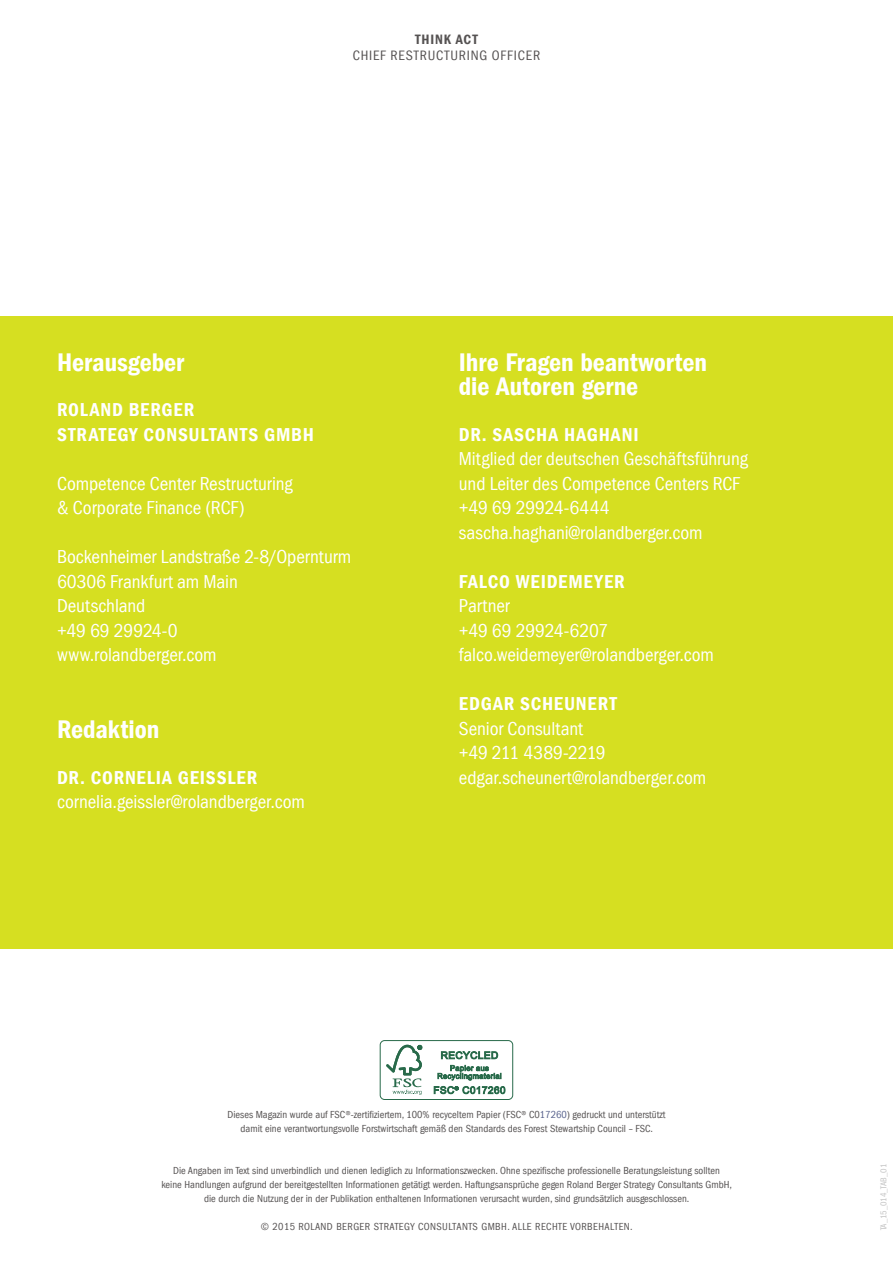
<style>
.page{position:relative;width:893px;height:1265px;background:#fff}
.page>*{position:absolute;margin:0;border:0;box-sizing:border-box;transform-origin:0 0}
.t1{font:26.25px/24.5px "Franklin Gothic LT Com Dm Cn";letter-spacing:-.005em;color:#fff}
.t2{font:condensed 19.25px/24.5px "Franklin Gothic LT Com";color:#fff}
.t3{font:19.25px/24.5px "Franklin Gothic LT Com Dm Cn";letter-spacing:.045em;color:#fff}
.t4{font:condensed 14px "Franklin Gothic LT Com";letter-spacing:.055em;color:#555252}
.t5{font:14px "Franklin Gothic LT Com Dm Cn";letter-spacing:.055em;color:#555252}
.t6{font:condensed 10.5px/14px "Franklin Gothic LT Com";color:#555252;text-align:center}
.t7{font:condensed 10.5px "Franklin Gothic LT Com";letter-spacing:.04em;color:#555252}
.t8{font:condensed 8.75px "Franklin Gothic LT Com";letter-spacing:-.01em;color:#c2c2c2}
.s1{color:#59638d}
</style>
<div class="page">
<div style="left:0;top:316px;width:893px;height:633px;background:#d6df21"></div>
<div style="left:380px;top:1040px;width:133px;height:60px;border:1px solid #286a4a;border-radius:4px"></div>
<svg style="left:386px;top:1045px;width:36px;height:50px"></svg>
<svg style="left:441px;top:1051px;width:57px;height:8px"></svg>
<svg style="left:438px;top:1065px;width:63px;height:15px"></svg>
<svg style="left:434px;top:1086px;width:71px;height:8px"></svg>
<h3 class="t5" style="left:415px;top:32px;width:64px">THINK ACT</h3>
<h3 class="t4" style="left:353px;top:48px;width:189px">CHIEF RESTRUCTURING OFFICER</h3>
<h1 class="t1" style="left:57px;top:350px;width:129px">Herausgeber</h1>
<h2 class="t3" style="left:57px;top:398px;width:258px">ROLAND BERGER<br>STRATEGY CONSULTANTS GMBH</h2>
<h2 class="t2" style="left:57px;top:471px;width:237px">Competence Center Restructuring &amp; Corporate Finance (RCF)</h2>
<h2 class="t2" style="left:57px;top:545px;width:296px">Bockenheimer Landstraße 2-8/Opernturm<br>60306 Frankfurt am Main<br>Deutschland<br>+49 69 29924-0<br>www.rolandberger.com</h2>
<h1 class="t1" style="left:57px;top:718px;width:104px">Redaktion</h1>
<h2 class="t3" style="left:57px;top:765px;width:202px">DR. CORNELIA GEISSLER</h2>
<h2 class="t2" style="left:57px;top:790px;width:249px">cornelia.geissler@rolandberger.com</h2>
<h1 class="t1" style="left:459px;top:350px;width:250px">Ihre Fragen beantworten die Autoren gerne</h1>
<h2 class="t3" style="left:459px;top:422px;width:181px">DR. SASCHA HAGHANI</h2>
<h2 class="t2" style="left:459px;top:447px;width:290px">Mitglied der deutschen Geschäftsführung und Leiter des Competence Centers RCF +49 69 29924-6444 sascha.haghani@rolandberger.com</h2>
<h2 class="t3" style="left:459px;top:569px;width:167px">FALCO WEIDEMEYER</h2>
<h2 class="t2" style="left:459px;top:594px;width:257px">Partner<br>+49 69 29924-6207 falco.weidemeyer@rolandberger.com</h2>
<h2 class="t3" style="left:459px;top:692px;width:159px">EDGAR SCHEUNERT</h2>
<h2 class="t2" style="left:459px;top:716px;width:249px">Senior Consultant<br>+49 211 4389-2219 edgar.scheunert@rolandberger.com</h2>
<p class="t6" style="left:228px;top:1108px;width:439px">Dieses Magazin wurde auf FSC®-zertifiziertem, 100% recyceltem Papier (FSC® C0<span class="s1">17260</span>) gedruckt und unterstützt damit eine verantwortungsvolle Forstwirtschaft gemäß den Standards des Forest Stewartship Council – FSC.</p>
<p class="t6" style="left:161px;top:1164px;width:572px">Die Angaben im Text sind unverbindlich und dienen lediglich zu Informationszwecken. Ohne spezifische professionelle Beratungsleistung sollten<br>keine Handlungen aufgrund der bereitgestellten Informationen getätigt werden. Haftungsansprüche gegen Roland Berger Strategy Consultants GmbH, die durch die Nutzung der in der Publikation enthaltenen Informationen verursacht wurden, sind grundsätzlich ausgeschlossen.</p>
<p class="t7" style="left:261px;top:1221px;width:373px">© 2015 ROLAND BERGER STRATEGY CONSULTANTS GMBH. ALLE RECHTE VORBEHALTEN.</p>
<p class="t8" style="left:879px;top:1230px;width:68px;rotate:-90deg">TA_15_014_TAB_01</p>
</div>
